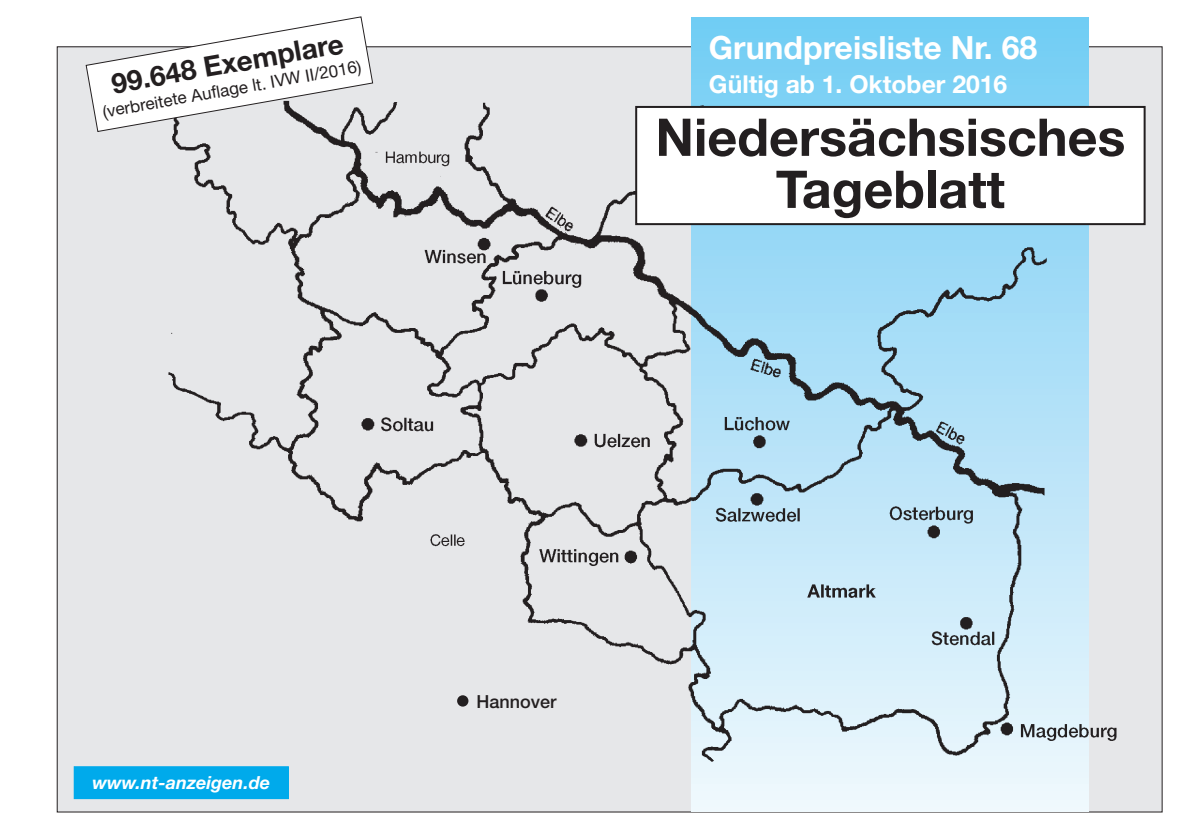
<style>
.page{position:relative;width:1191px;height:840px;background:#fff}
.page>*{position:absolute;margin:0;border:0;box-sizing:border-box;transform-origin:0 0}
.t1{font:700 52px/52px "Helvetica Neue";color:#231f20;text-align:center}
.t2{font:700 32px "Helvetica Neue";color:#fff}
.t3{font:700 28px "Helvetica Neue";color:#231f20}
.t4{font:700 24.8px "Helvetica Neue";color:#fff}
.t5{font:italic 700 18px "Helvetica Neue";color:#fff}
.t6{font:500 18px "Helvetica Neue";color:#231f20}
.t7{font:17px "Helvetica Neue";color:#231f20}
</style>
<div class="page">
<div style="left:57px;top:47px;width:1105px;height:764px;background:#e6e7e9"></div>
<svg style="left:692px;top:18px;width:397px;height:793px;background:#a0ddf7"></svg>
<img style="left:73px;top:85px;width:1089px;height:688px">
<div style="left:636px;top:107px;width:508px;height:117px;background:#fff"></div>
<div style="left:635px;top:106px;width:510px;height:119px;border:2px solid #231f20"></div>
<svg style="left:85px;top:16px;width:289px;height:116px"></svg>
<div style="left:74px;top:766px;width:214px;height:32px;background:#00aaeb"></div>
<div style="left:74px;top:765px;width:215px;height:33px;border:1px solid #00aaeb"></div>
<div style="left:457px;top:694px;width:11px;height:12px;background:#231f20;border-radius:50%"></div>
<h3 class="t3" style="left:109px;top:67px;width:236px;rotate:-10deg">99.648 Exemplare</h3>
<p class="t7" style="left:101px;top:102px;width:264px;rotate:-10deg">(verbreitete Auflage lt. IVW II/2016)</p>
<h2 class="t2" style="left:709px;top:27px;width:330px">Grundpreisliste Nr. 68</h2>
<h3 class="t4" style="left:709px;top:68px;width:300px">Gültig ab 1. Oktober 2016</h3>
<h1 class="t1" style="left:655px;top:110px;width:471px">Niedersächsisches<br>Tageblatt</h1>
<p class="t5" style="left:93px;top:770px;width:179px">www.nt-anzeigen.de</p>
<p class="t6" style="left:476px;top:690px;width:82px">Hannover</p>
</div>
